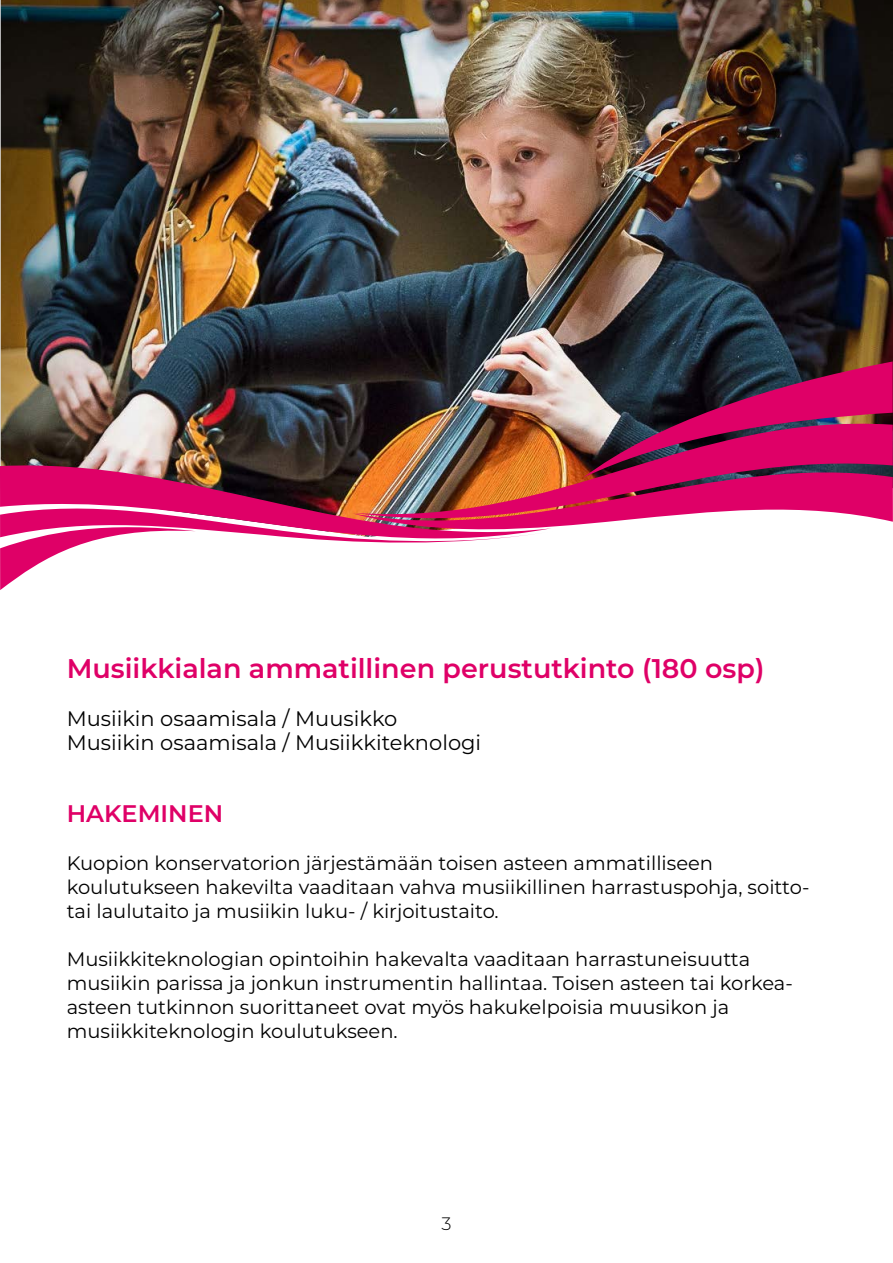
<style>
.page{position:relative;width:893px;height:1263px;background:#fff}
.page>*{position:absolute;margin:0;border:0;box-sizing:border-box;transform-origin:0 0}
.t1{font:600 27px "Montserrat";color:#df0067}
.t2{font:600 24px "Montserrat";color:#df0067}
.t3{font:21px/24px "Montserrat";color:#000}
.t4{font:19.5px/24px "Montserrat";color:#000}
.t5{font:300 18px "Montserrat";color:#000}
</style>
<div class="page">
<img style="left:1px;top:0;width:892px;height:457px">
<img style="left:0;top:457px;width:352px;height:42px">
<svg style="left:0;top:499px;width:352px;height:91px"></svg>
<svg style="left:352px;top:451px;width:111px;height:92px"></svg>
<img style="left:354px;top:412px;width:539px;height:129px">
<svg style="left:583px;top:361px;width:310px;height:117px;background:#891d54"></svg>
<h1 class="t1" style="left:67px;top:649px;width:699px">Musiikkialan ammatillinen perustutkinto (180 osp)</h1>
<p class="t3" style="left:67px;top:706px;width:416px">Musiikin osaamisala / Muusikko<br>Musiikin osaamisala / Musiikkiteknologi</p>
<p class="t2" style="left:67px;top:796px;width:158px">HAKEMINEN</p>
<p class="t4" style="left:67px;top:850px;width:744px">Kuopion konservatorion järjestämään toisen asteen ammatilliseen koulutukseen hakevilta vaaditaan vahva musiikillinen harrastuspohja, soitto&shy;tai laulutaito ja musiikin luku- / kirjoitustaito.</p>
<p class="t4" style="left:67px;top:946px;width:728px">Musiikkiteknologian opintoihin hakevalta vaaditaan harrastuneisuutta musiikin parissa ja jonkun instrumentin hallintaa. Toisen asteen tai korkea&shy;asteen tutkinnon suorittaneet ovat myös hakukelpoisia muusikon ja musiikkiteknologin koulutukseen.</p>
<p class="t5" style="left:441px;top:1211px;width:12px">3</p>
</div>
